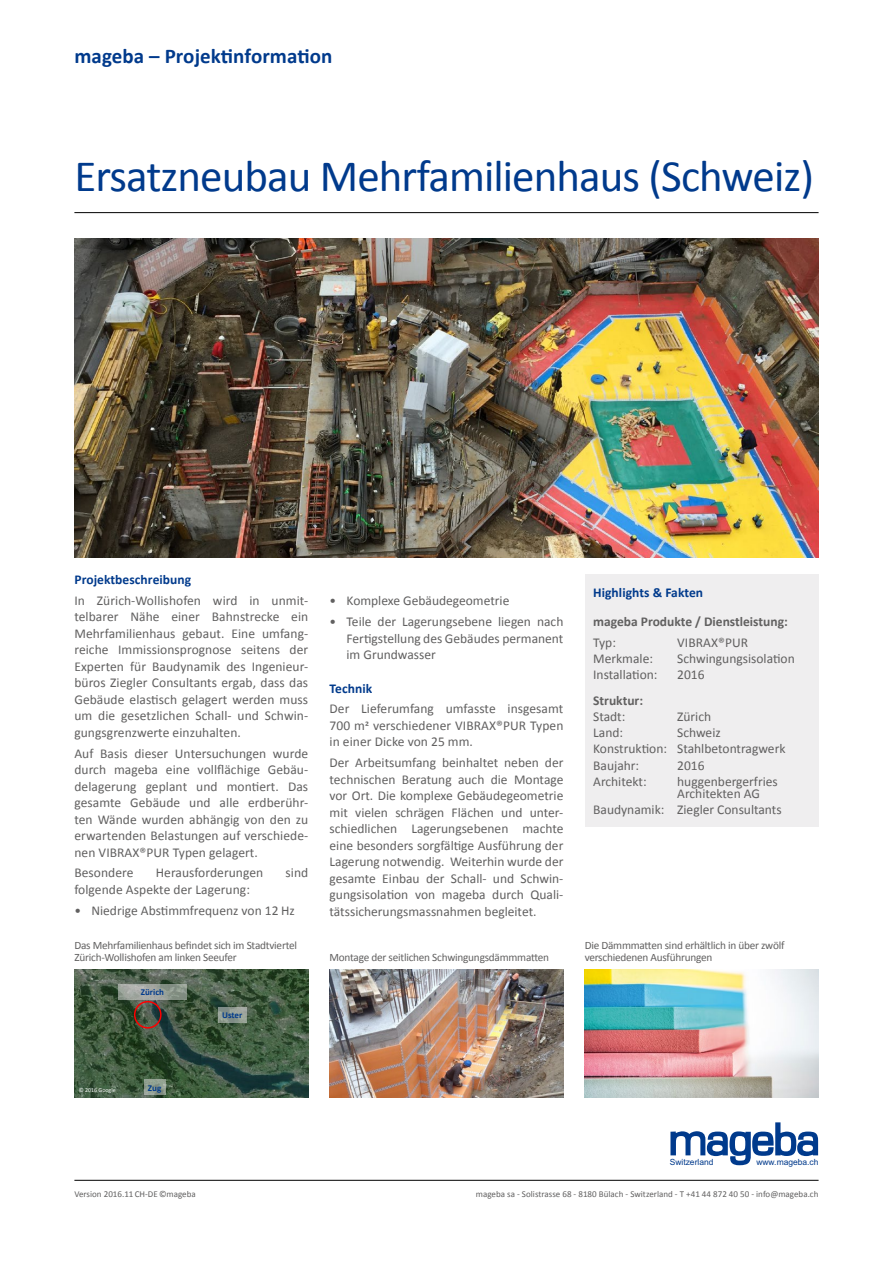
<style>
.page{position:relative;width:893px;height:1263px;background:#fff}
.page>*{position:absolute;margin:0;border:0;box-sizing:border-box;transform-origin:0 0}
.t1{font:45px "Calibri";letter-spacing:-.02em;color:#003a8c}
.t2{font:700 21px "Calibri";letter-spacing:.005em;color:#003a8c}
.t3{font:13.5px/16.5px "Calibri";color:#616060;text-align:justify}
.t4{font:700 13.5px "Calibri";letter-spacing:.005em;color:#003a8c}
.t5{font:700 13.5px "Calibri";color:#616060}
.t6{font:11.25px/12px "Calibri";letter-spacing:-.02em;color:#616060}
.t7{font:9px "Calibri";color:#616060}
.t8{font:700 9px "Calibri";color:#003a8c}
.t9{font:8.55px "Arial";color:#003a8c}
.t10{font:6px "Calibri";color:#fff}
</style>
<div class="page">
<hr style="left:74px;top:1180px;width:745px;height:1px;background:#000">
<hr style="left:74px;top:212px;width:745px;height:1px;background:#000">
<img style="left:74px;top:969px;width:234px;height:128px">
<img style="left:330px;top:969px;width:233px;height:128px">
<img style="left:585px;top:969px;width:234px;height:128px">
<img style="left:74px;top:238px;width:745px;height:319px">
<div style="left:134px;top:1001px;width:28px;height:27px;border:2px solid #f00;border-radius:50%"></div>
<div style="left:585px;top:574px;width:234px;height:253px;background:#efeeef"></div>
<svg style="left:144px;top:1080px;width:22px;height:15px"></svg>
<svg style="left:670px;top:1122px;width:148px;height:43px"></svg>
<svg style="left:118px;top:984px;width:68px;height:16px"></svg>
<svg style="left:218px;top:1007px;width:29px;height:15px"></svg>
<h2 class="t2" style="left:74px;top:41px;width:260px">mageba – Projektinformation</h2>
<h1 class="t1" style="left:74px;top:145px;width:741px">Ersatzneubau Mehrfamilienhaus (Schweiz)</h1>
<p class="t4" style="left:74px;top:570px;width:118px">Projektbeschreibung</p>
<p class="t3" style="left:74px;top:592px;width:235px">In Zürich-Wollishofen wird in unmit&shy;telbarer Nähe einer Bahnstrecke ein Mehrfamilienhaus gebaut. Eine umfang&shy;reiche Immissionsprognose seitens der Experten für Baudynamik des Ingenieur&shy;büros Ziegler Consultants ergab, dass das Gebäude elastisch gelagert werden muss um die gesetzlichen Schall- und Schwin&shy;gungsgrenzwerte einzuhalten.</p>
<p class="t3" style="left:74px;top:745px;width:235px">Auf Basis dieser Untersuchungen wurde durch mageba eine vollflächige Gebäu&shy;delagerung geplant und montiert. Das gesamte Gebäude und alle erdberühr&shy;ten Wände wurden abhängig von den zu erwartenden Belastungen auf verschiede&shy;nen VIBRAX®PUR Typen gelagert.</p>
<p class="t3" style="left:74px;top:864px;width:61px">Besondere</p>
<p class="t3" style="left:156px;top:864px;width:109px">Herausforderungen</p>
<p class="t3" style="left:285px;top:864px;width:24px">sind</p>
<p class="t3" style="left:74px;top:881px;width:177px">folgende Aspekte der Lagerung:</p>
<p class="t3" style="left:74px;top:901px;width:222px">• Niedrige Abstimmfrequenz von 12 Hz</p>
<p class="t6" style="left:74px;top:938px;width:224px">Das Mehrfamilienhaus befindet sich im Stadtviertel<br>Zürich-Wollishofen am linken Seeufer</p>
<p class="t8" style="left:141px;top:986px;width:25px">Zürich</p>
<p class="t8" style="left:222px;top:1009px;width:22px">Uster</p>
<p class="t3" style="left:330px;top:592px;width:181px">• Komplexe Gebäudegeometrie</p>
<p class="t3" style="left:347px;top:613px;width:218px;text-indent:-17px">• Teile der Lagerungsebene liegen nach Fertigstellung des Gebäudes permanent im Grundwasser</p>
<p class="t4" style="left:330px;top:679px;width:44px">Technik</p>
<p class="t3" style="left:330px;top:700px;width:235px">Der Lieferumfang umfasste insgesamt 700 m2 verschiedener VIBRAX®PUR Typen in einer Dicke von 25 mm.</p>
<p class="t3" style="left:330px;top:754px;width:235px">Der Arbeitsumfang beinhaltet neben der technischen Beratung auch die Montage vor Ort. Die komplexe Gebäudegeometrie mit vielen schrägen Flächen und unter&shy;schiedlichen Lagerungsebenen machte eine besonders sorgfältige Ausführung der Lagerung notwendig. Weiterhin wurde der gesamte Einbau der Schall- und Schwin&shy;gungsisolation von mageba durch Quali&shy;tätssicherungsmassnahmen begleitet.</p>
<p class="t6" style="left:330px;top:951px;width:221px">Montage der seitlichen Schwingungsdämmmatten</p>
<p class="t4" style="left:593px;top:583px;width:112px">Highlights &amp; Fakten</p>
<p class="t5" style="left:593px;top:612px;width:196px">mageba Produkte / Dienstleistung:</p>
<p class="t3" style="left:593px;top:634px;width:24px">Typ:</p>
<p class="t3" style="left:677px;top:634px;width:72px">VIBRAX®PUR</p>
<p class="t3" style="left:593px;top:650px;width:61px">Merkmale:</p>
<p class="t3" style="left:677px;top:650px;width:119px">Schwingungsisolation</p>
<p class="t3" style="left:593px;top:666px;width:66px">Installation:</p>
<p class="t3" style="left:677px;top:666px;width:29px">2016</p>
<p class="t5" style="left:593px;top:690px;width:51px">Struktur:</p>
<p class="t3" style="left:593px;top:708px;width:34px">Stadt:</p>
<p class="t3" style="left:677px;top:708px;width:36px">Zürich</p>
<p class="t3" style="left:593px;top:724px;width:31px">Land:</p>
<p class="t3" style="left:593px;top:724px;width:194px;text-align:left;text-indent:84px">Schweiz<br>Konstruktion: Stahlbetontragwerk<br>Baujahr:</p>
<p class="t3" style="left:677px;top:756px;width:29px">2016</p>
<p class="t3" style="left:593px;top:773px;width:55px">Architekt:</p>
<p class="t3" style="left:677px;top:775px;width:102px;line-height:12px">huggenbergerfries<br>Architekten AG</p>
<p class="t3" style="left:593px;top:801px;width:190px">Baudynamik: Ziegler Consultants</p>
<p class="t6" style="left:585px;top:939px;width:201px">Die Dämmmatten sind erhältlich in über zwölf verschiedenen Ausführungen</p>
<p class="t10" style="left:79px;top:1086px;width:39px">© 2016 Google</p>
<p class="t8" style="left:148px;top:1081px;width:15px">Zug</p>
<p class="t9" style="left:670px;top:1157px;width:45px">Switzerland</p>
<p class="t9" style="left:756px;top:1156px;width:64px">www.mageba.ch</p>
<p class="t7" style="left:74px;top:1188px;width:123px">Version 2016.11 CH-DE ©mageba</p>
<p class="t7" style="left:476px;top:1188px;width:344px">mageba sa - Solistrasse 68 - 8180 Bülach - Switzerland - T +41 44 872 40 50 - info@mageba.ch</p>
</div>
